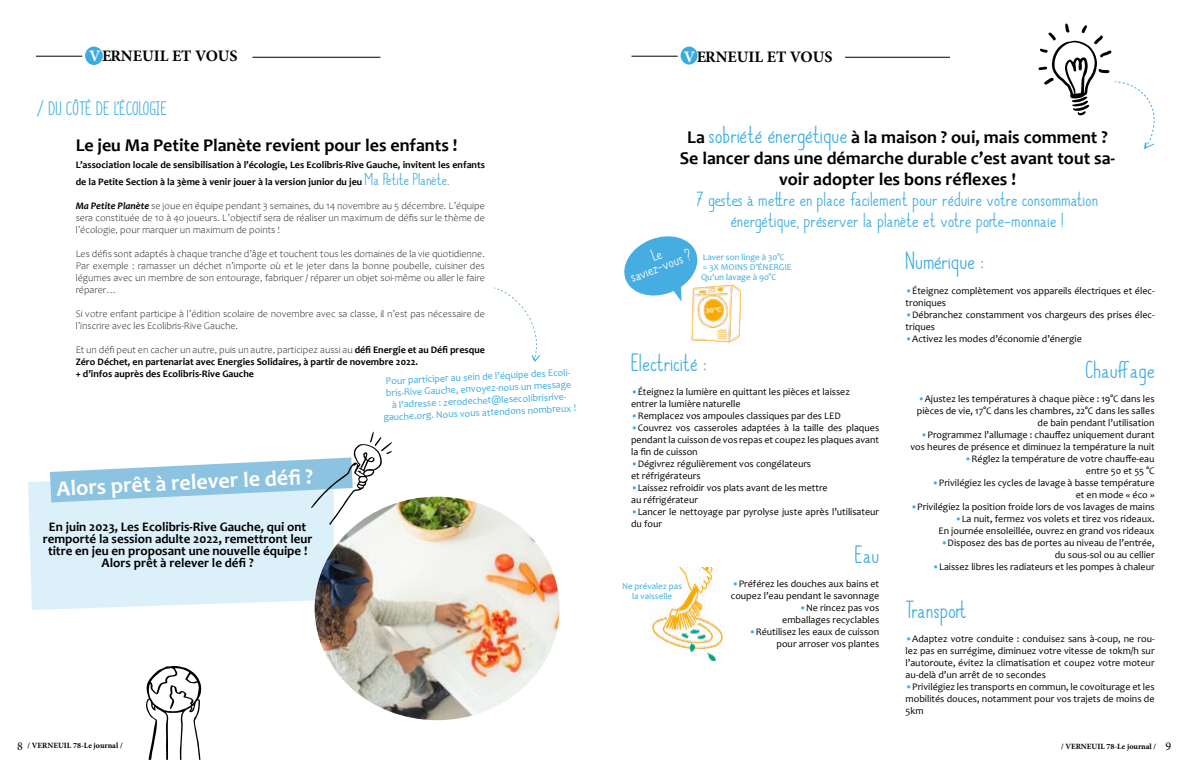
<style>
.page{position:relative;width:1191px;height:772px;background:#fff}
.page>*{position:absolute;margin:0;border:0;box-sizing:border-box;transform-origin:0 0}
.t1{font:23px "Always Together";letter-spacing:.025em;color:#3bace2}
.t2{font:23px "Always Together";color:#3bace2}
.t3{font:700 22px "Candara";color:#fff}
.t4{font:19px/21px "Always Together";letter-spacing:.025em;color:#3bace2;text-align:center}
.t5{font:700 18px/21px "Candara";color:#000;text-align:center}
.t6{font:18px "Always Together";letter-spacing:.025em;color:#3bace2}
.t7{font:700 16px "Minion Pro";color:#000}
.t8{font:16px/12px "Always Together";color:#fff;text-align:center}
.t9{font:700 13px/12px "Candara";color:#000;text-align:center}
.t10{font:12px "Minion Pro";color:#000}
.t11{font:10px/12px "Candara";color:#000;text-align:right}
.t12{font:300 10px/12px "Candara";color:#000;text-align:justify}
.t13{font:700 10px/12px "Candara";color:#000}
.t14{font:10px/12px "Candara";color:#3bace2;text-align:center}
.t15{font:9px/10px "Candara";color:#3bace2}
.t16{font:700 8px "Minion Pro";color:#000}
.s1{color:#fff}
.s2{font-family:"Always Together";font-weight:400;font-size:16px;color:#3bace2}
.s3{font-weight:700;font-style:italic}
.s4{font-weight:300}
.s5{font-family:"Always Together";font-weight:400;font-size:23px;color:#3bace2}
.s6{color:#3bace2}
</style>
<div class="page">
<div style="left:85px;top:46px;width:18px;height:19px;background:#3bace2;border-radius:50%"></div>
<hr style="left:36px;top:56px;width:46px;height:1px;background:#000">
<hr style="left:252px;top:57px;width:128px;height:1px;background:#000">
<div style="left:28px;top:481px;width:287px;height:128px;background:#dcf0f9"></div>
<svg style="left:494px;top:287px;width:46px;height:75px"></svg>
<svg style="left:50px;top:431px;width:342px;height:93px"></svg>
<svg style="left:146px;top:666px;width:55px;height:93px"></svg>
<img style="left:315px;top:496px;width:244px;height:223px">
<div style="left:680px;top:46px;width:17px;height:18px;background:#3bace2;border-radius:50%"></div>
<hr style="left:631px;top:56px;width:46px;height:1px;background:#000">
<hr style="left:845px;top:57px;width:105px;height:1px;background:#000">
<img style="left:651px;top:567px;width:72px;height:97px">
<svg style="left:1038px;top:23px;width:116px;height:126px"></svg>
<svg style="left:624px;top:236px;width:74px;height:65px"></svg>
<img style="left:687px;top:275px;width:54px;height:68px">
<h3 class="t7" style="left:89px;top:44px;width:150px"><span class="s1">V</span> ERNEUIL ET VOUS</h3>
<h3 class="t6" style="left:37px;top:94px;width:132px">/ DU CÔTÉ DE L’ÉCOLOGIE</h3>
<h3 class="t5" style="left:76px;top:134px;width:383px">Le jeu Ma Petite Planète revient pour les enfants !</h3>
<p class="t13" style="left:76px;top:156px;width:411px;line-height:17px">L’association locale de sensibilisation à l’écologie, Les Ecolibris-Rive Gauche, invitent les enfants de la Petite Section à la 3ème à venir jouer à la version junior du jeu <span class="s2">Ma Petite Planète.</span></p>
<p class="t12" style="left:76px;top:200px;width:411px"><span class="s3">Ma Petite Planète</span> se joue en équipe pendant 3 semaines, du 14 novembre au 5 décembre. L’équipe sera constituée de 10 à 40 joueurs. L’objectif sera de réaliser un maximum de défis sur le thème de l’écologie, pour marquer un maximum de points !</p>
<p class="t12" style="left:76px;top:248px;width:410px">Les défis sont adaptés à chaque tranche d’âge et touchent tous les domaines de la vie quotidienne.<br>Par exemple : ramasser un déchet n’importe où et le jeter dans la bonne poubelle, cuisiner des légumes avec un membre de son entourage, fabriquer / réparer un objet soi-même ou aller le faire réparer…</p>
<p class="t12" style="left:76px;top:308px;width:411px">Si votre enfant participe à l’édition scolaire de novembre avec sa classe, il n’est pas nécessaire de l’inscrire avec les Ecolibris-Rive Gauche.</p>
<p class="t13" style="left:76px;top:344px;width:411px"><span class="s4">Et un défi peut en cacher un autre, puis un autre, participez aussi au</span> défi Energie et au Défi presque<br>Zéro Déchet, en partenariat avec Energies Solidaires, à partir de novembre 2022.<br>+ d’infos auprès des Ecolibris-Rive Gauche</p>
<p class="t14" style="left:381px;top:375px;width:194px;rotate:-3deg">Pour participer au sein de l’équipe des Ecoli&shy;bris-Rive Gauche, envoyez-nous un message<br>à l’adresse : zerodechet@lesecolibrisrive&shy;gauche.org. Nous vous attendons nombreux !</p>
<h2 class="t3" style="left:56px;top:475px;width:259px;rotate:-3deg">Alors prêt à relever le défi ?</h2>
<h3 class="t9" style="left:43px;top:520px;width:271px">En juin 2023, Les Ecolibris-Rive Gauche, qui ont remporté la session adulte 2022, remettront leur titre en jeu en proposant une nouvelle équipe !<br>Alors prêt à relever le défi ?</h3>
<h3 class="t7" style="left:684px;top:46px;width:150px"><span class="s1">V</span> ERNEUIL ET VOUS</h3>
<h3 class="t5" style="left:680px;top:126px;width:437px">La <span class="s5">sobriété énergétique</span> à la maison ? oui, mais comment ?<br>Se lancer dans une démarche durable c’est avant tout sa&shy;voir adopter les bons réflexes !</h3>
<h3 class="t4" style="left:696px;top:188px;width:403px">7 gestes à mettre en place facilement pour réduire votre consommation énergétique, préserver la planète et votre porte-monnaie !</h3>
<p class="t15" style="left:701px;top:251px;width:92px">Laver son linge à 30°C<br>= 3X MOINS D’ÉNERGIE<br>Qu’un lavage à 90°C</p>
<h3 class="t8" style="left:624px;top:259px;width:66px;rotate:-21deg">Le saviez-vous ?</h3>
<h1 class="t1" style="left:905px;top:243px;width:80px">Numérique :</h1>
<p class="t11" style="left:905px;top:284px;width:250px;text-align:left"><span class="s6">•</span>Éteignez complètement vos appareils électriques et élec&shy;troniques</p>
<p class="t11" style="left:905px;top:308px;width:250px;text-align:left"><span class="s6">•</span>Débranchez constamment vos chargeurs des prises élec&shy;triques</p>
<p class="t11" style="left:905px;top:332px;width:178px"><span class="s6">•</span>Activez les modes d’économie d’énergie</p>
<h1 class="t1" style="left:1085px;top:351px;width:71px">Chauffage</h1>
<p class="t11" style="left:916px;top:392px;width:239px"><span class="s6">•</span>Ajustez les températures à chaque pièce : 19°C dans les pièces de vie, 17°C dans les chambres, 22°C dans les salles de bain pendant l’utilisation</p>
<p class="t11" style="left:910px;top:428px;width:246px"><span class="s6">•</span>Programmez l’allumage : chauffez uniquement durant vos heures de présence et diminuez la température la nuit</p>
<p class="t11" style="left:965px;top:452px;width:191px"><span class="s6">•</span>Réglez la température de votre chauffe-eau entre 50 et 55 °C</p>
<p class="t11" style="left:932px;top:476px;width:224px"><span class="s6">•</span>Privilégiez les cycles de lavage à basse température et en mode « éco »</p>
<p class="t11" style="left:910px;top:500px;width:245px"><span class="s6">•</span>Privilégiez la position froide lors de vos lavages de mains</p>
<p class="t11" style="left:938px;top:512px;width:217px"><span class="s6">•</span>La nuit, fermez vos volets et tirez vos rideaux.<br>En journée ensoleillée, ouvrez en grand vos rideaux</p>
<p class="t11" style="left:941px;top:536px;width:215px"><span class="s6">•</span>Disposez des bas de portes au niveau de l’entrée, du sous-sol ou au cellier</p>
<p class="t11" style="left:932px;top:560px;width:223px"><span class="s6">•</span>Laissez libres les radiateurs et les pompes à chaleur</p>
<h1 class="t1" style="left:905px;top:591px;width:62px">Transport</h1>
<p class="t11" style="left:905px;top:632px;width:250px;text-align:justify"><span class="s6">•</span>Adaptez votre conduite : conduisez sans à-coup, ne rou&shy;lez pas en surrégime, diminuez votre vitesse de 10km/h sur l’autoroute, évitez la climatisation et coupez votre moteur au-delà d’un arrêt de 10 secondes</p>
<p class="t11" style="left:905px;top:680px;width:250px;text-align:justify"><span class="s6">•</span>Privilégiez les transports en commun, le covoiturage et les mobilités douces, notamment pour vos trajets de moins de 5km</p>
<h1 class="t2" style="left:631px;top:344px;width:77px">Electricité :</h1>
<p class="t11" style="left:631px;top:385px;width:220px;text-align:left"><span class="s6">•</span>Éteignez la lumière en quittant les pièces et laissez entrer la lumière naturelle</p>
<p class="t11" style="left:631px;top:409px;width:211px"><span class="s6">•</span>Remplacez vos ampoules classiques par des LED</p>
<p class="t11" style="left:631px;top:421px;width:250px;text-align:justify"><span class="s6">•</span>Couvrez vos casseroles adaptées à la taille des plaques pendant la cuisson de vos repas et coupez les plaques avant la fin de cuisson</p>
<p class="t11" style="left:631px;top:457px;width:181px;text-align:left"><span class="s6">•</span>Dégivrez régulièrement vos congélateurs et réfrigérateurs</p>
<p class="t11" style="left:631px;top:481px;width:198px;text-align:left"><span class="s6">•</span>Laissez refroidir vos plats avant de les mettre au réfrigérateur</p>
<p class="t11" style="left:631px;top:505px;width:250px;text-align:left"><span class="s6">•</span>Lancer le nettoyage par pyrolyse juste après l’utilisateur du four</p>
<h1 class="t1" style="left:854px;top:536px;width:26px">Eau</h1>
<p class="t11" style="left:731px;top:577px;width:150px;text-align:left"><span class="s6">•</span>Préférez les douches aux bains et coupez l’eau pendant le savonnage</p>
<p class="t11" style="left:782px;top:601px;width:98px"><span class="s6">•</span>Ne rincez pas vos emballages recyclables</p>
<p class="t11" style="left:749px;top:625px;width:132px"><span class="s6">•</span>Réutilisez les eaux de cuisson pour arroser vos plantes</p>
<p class="t15" style="left:622px;top:581px;width:62px;text-align:center">Ne prévalez pas la vaisselle</p>
<p class="t10" style="left:17px;top:737px;width:7px">8</p>
<p class="t10" style="left:1165px;top:737px;width:7px">9</p>
<p class="t16" style="left:27px;top:739px;width:97px">/ VERNEUIL 78-Le journal /</p>
<p class="t16" style="left:1061px;top:740px;width:97px">/ VERNEUIL 78-Le journal /</p>
</div>
